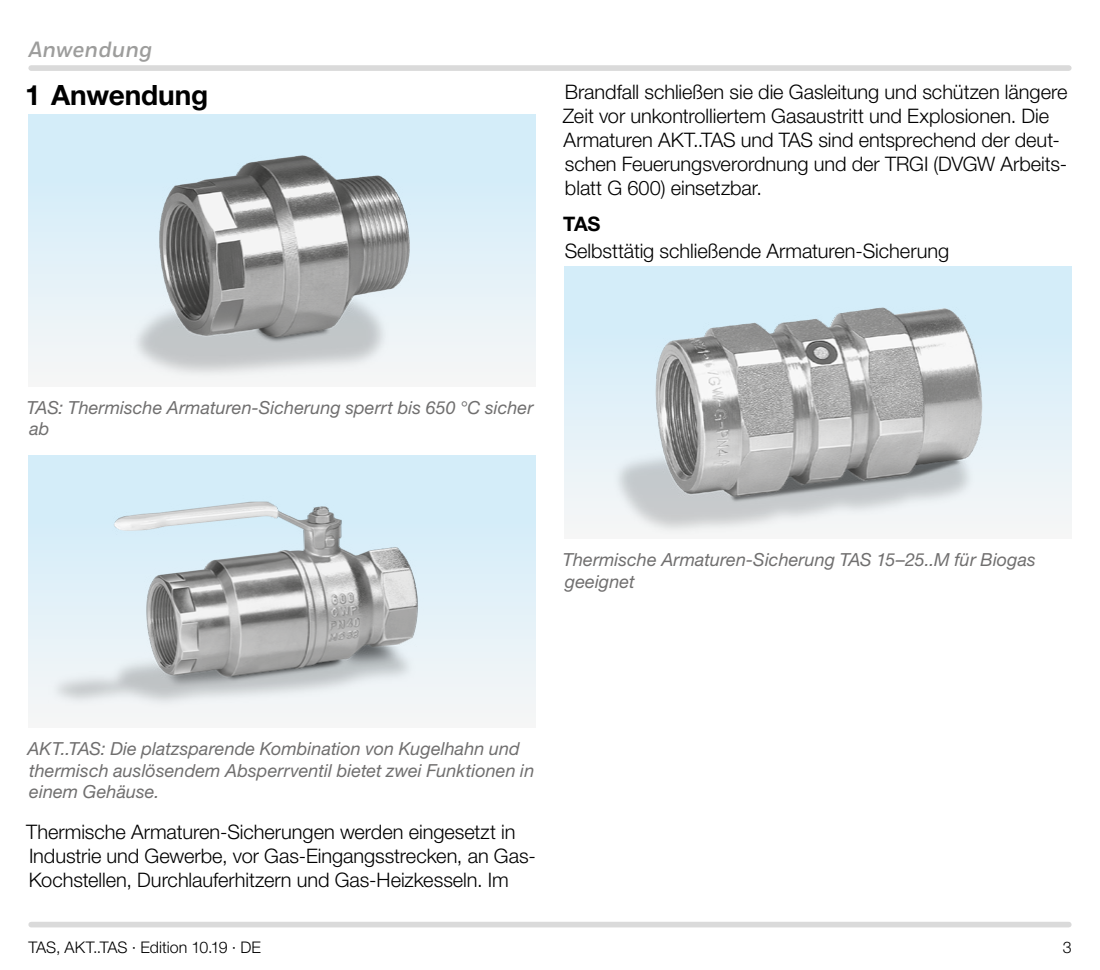
<style>
.page{position:relative;width:1100px;height:970px;background:#fff}
.page>*{position:absolute;margin:0;border:0;box-sizing:border-box;transform-origin:0 0}
.t1{font:700 28px "Helvetica Neue LT Pro";letter-spacing:-.005em;color:#000}
.t2{font:italic 700 22px "Honeywell Sans";color:#9d9d9c}
.t3{font:300 20px/24px "Helvetica Neue LT Pro";letter-spacing:-.005em;color:#000}
.t4{font:700 20px "Helvetica Neue LT Pro";color:#000}
.t5{font:italic 18px/21.6px "Helvetica Neue LT Pro";letter-spacing:.005em;color:#706f6f}
.t6{font:300 16px "Helvetica Neue LT Pro";letter-spacing:-.005em;color:#000}
</style>
<div class="page">
<div style="left:31px;top:921px;width:1038px;height:6px;background:#dadada"></div>
<div style="left:31px;top:65px;width:1038px;height:6px;background:#dadada"></div>
<div style="left:28px;top:114px;width:508px;height:272px;background:linear-gradient(to bottom,#ceebfa,#f5f6f7)"></div>
<img style="left:131px;top:114px;width:303px;height:272px">
<div style="left:28px;top:455px;width:508px;height:273px;background:linear-gradient(to bottom,#ceebfa,#f5f6f7)"></div>
<img style="left:49px;top:455px;width:466px;height:273px">
<div style="left:564px;top:266px;width:507px;height:273px;background:linear-gradient(to bottom,#ceebfa,#f5f6f7)"></div>
<img style="left:607px;top:266px;width:422px;height:273px">
<p class="t2" style="left:28px;top:36px;width:126px">Anwendung</p>
<h1 class="t1" style="left:25px;top:78px;width:185px">1 Anwendung</h1>
<p class="t3" style="left:563px;top:80px;width:506px">Brandfall schließen sie die Gasleitung und schützen längere Zeit vor unkontrolliertem Gasaustritt und Explosionen. Die Armaturen AKT..TAS und TAS sind entsprechend der deut&shy;schen Feuerungsverordnung und der TRGI (DVGW Arbeits&shy;blatt G 600) einsetzbar.</p>
<p class="t4" style="left:563px;top:211px;width:39px">TAS</p>
<p class="t3" style="left:565px;top:238px;width:386px">Selbsttätig schließende Armaturen-Sicherung</p>
<p class="t5" style="left:27px;top:396px;width:508px">TAS: Thermische Armaturen-Sicherung sperrt bis 650 °C sicher ab</p>
<p class="t5" style="left:563px;top:548px;width:475px">Thermische Armaturen-Sicherung TAS 15–25..M für Biogas geeignet</p>
<p class="t5" style="left:28px;top:737px;width:508px">AKT..TAS: Die platzsparende Kombination von Kugelhahn und thermisch auslösendem Absperrventil bietet zwei Funktionen in einem Gehäuse.</p>
<p class="t3" style="left:26px;top:819px;width:511px">Thermische Armaturen-Sicherungen werden eingesetzt in<br>Industrie und Gewerbe, vor Gas-Eingangsstrecken, an Gas-<br>Kochstellen, Durchlauferhitzern und Gas-Heizkesseln. Im</p>
<p class="t6" style="left:28px;top:937px;width:234px">TAS, AKT..TAS · Edition 10.19 · DE</p>
<p class="t6" style="left:1063px;top:937px;width:10px">3</p>
</div>
